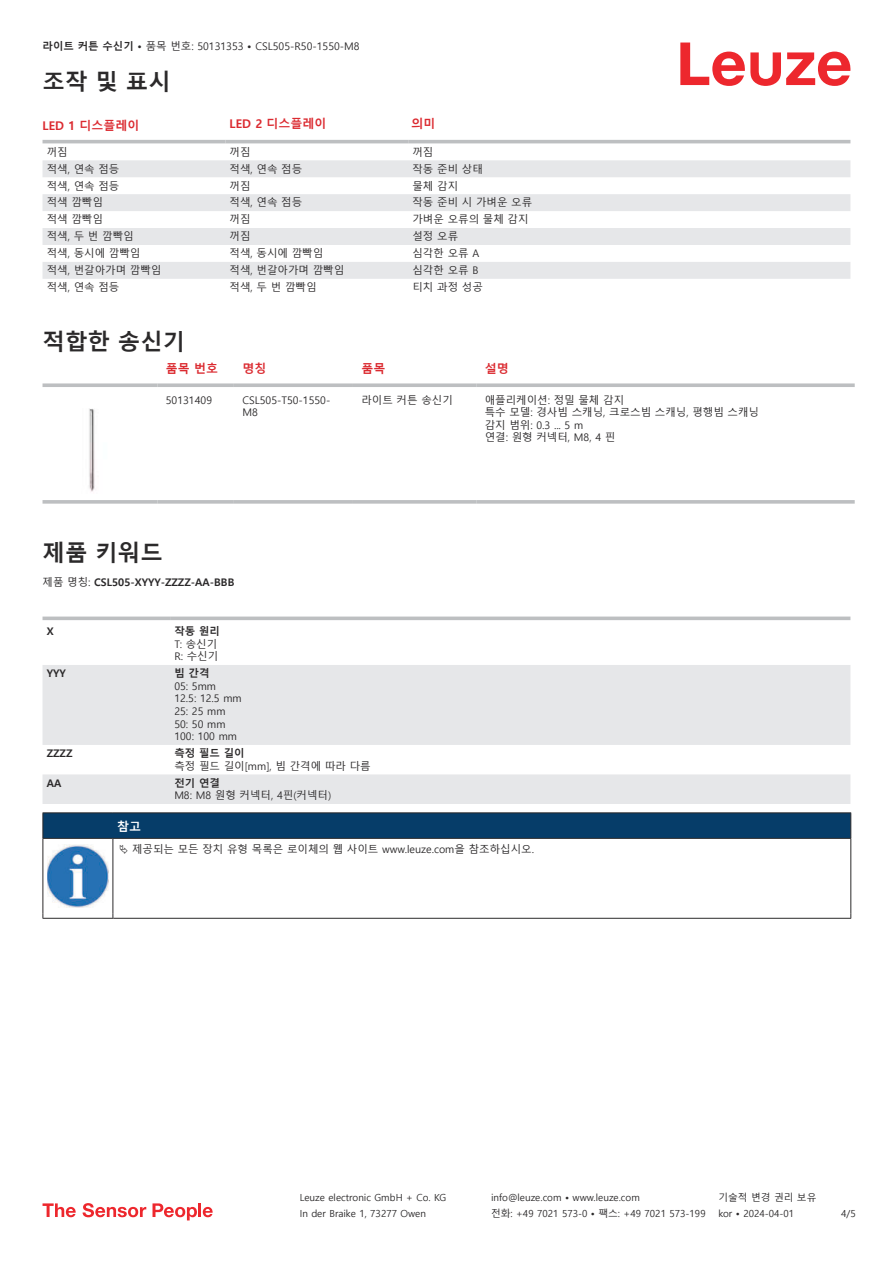
<style>
.page{position:relative;width:893px;height:1263px;background:#fff}
.page>*{position:absolute;margin:0;border:0;box-sizing:border-box;transform-origin:0 0}
.t1{font:700 22.5px "Malgun Gothic";color:#2b292a}
.t2{font:700 12px "Malgun Gothic";color:#db2a30}
.t3{font:700 12px "Malgun Gothic";color:#fff}
.t4{font:10.5px/12.6px "Malgun Gothic";color:#2b292a}
.t5{font:700 10.5px "Malgun Gothic";color:#2b292a}
.t6{font:9.75px "Malgun Gothic";color:#2b292a}
.s1{font-weight:700}
.s2{font-weight:400}
</style>
<div class="page">
<svg style="left:680px;top:43px;width:170px;height:43px"></svg>
<svg style="left:43px;top:143px;width:807px;height:1px"></svg>
<svg style="left:43px;top:160px;width:807px;height:119px;fill:#e6e7e9"></svg>
<hr style="left:43px;top:140px;width:182px;height:3px;background:#bdbfc1">
<hr style="left:225px;top:140px;width:183px;height:3px;background:#bdbfc1">
<hr style="left:408px;top:140px;width:442px;height:3px;background:#bdbfc1">
<svg style="left:43px;top:383px;width:114px;height:4px"></svg>
<svg style="left:157px;top:383px;width:77px;height:4px"></svg>
<svg style="left:234px;top:383px;width:119px;height:4px"></svg>
<svg style="left:353px;top:383px;width:123px;height:4px"></svg>
<svg style="left:476px;top:383px;width:379px;height:4px;background:#c4c6c8"></svg>
<svg style="left:43px;top:500px;width:114px;height:4px"></svg>
<svg style="left:157px;top:500px;width:77px;height:4px"></svg>
<svg style="left:234px;top:500px;width:119px;height:4px"></svg>
<svg style="left:353px;top:500px;width:123px;height:4px"></svg>
<svg style="left:476px;top:500px;width:379px;height:4px;background:#c3c5c7"></svg>
<img style="left:89px;top:408px;width:6px;height:84px">
<svg style="left:43px;top:665px;width:807px;height:139px;fill:#e6e7e9"></svg>
<svg style="left:43px;top:616px;width:127px;height:4px"></svg>
<svg style="left:170px;top:616px;width:680px;height:4px;background:#c6c8c9"></svg>
<svg style="left:43px;top:1203px;width:33px;height:14px"></svg>
<svg style="left:83px;top:1203px;width:63px;height:14px"></svg>
<svg style="left:153px;top:1203px;width:44px;height:17px"></svg>
<hr style="left:198px;top:1203px;width:3px;height:14px;background:#ed272d">
<svg style="left:203px;top:1207px;width:10px;height:10px"></svg>
<svg style="left:44px;top:839px;width:806px;height:79px"></svg>
<hr style="left:43px;top:812px;width:70px;height:1px;background:#2b292a">
<hr style="left:43px;top:838px;width:70px;height:1px;background:#2b292a">
<hr style="left:113px;top:812px;width:738px;height:1px;background:#2b292a">
<div style="left:43px;top:813px;width:808px;height:25px;background:#063d69"></div>
<hr style="left:113px;top:838px;width:738px;height:1px;background:#2b292a">
<hr style="left:43px;top:839px;width:1px;height:75px;background:#2b292a">
<hr style="left:113px;top:839px;width:1px;height:75px;background:#2b292a">
<hr style="left:850px;top:839px;width:1px;height:75px;background:#2b292a">
<hr style="left:43px;top:918px;width:70px;height:1px;background:#2b292a">
<hr style="left:113px;top:918px;width:738px;height:1px;background:#2b292a">
<img style="left:47px;top:845px;width:61px;height:62px">
<div style="left:115px;top:839px;width:734px;height:20px;background:#fff"></div>
<p class="t4" style="left:43px;top:40px;width:319px"><span class="s1">라이트 커튼 수신기 •</span> 품목 번호: 50131353 <span class="s1">•</span> CSL505-R50-1550-M8</p>
<h1 class="t1" style="left:43px;top:69px;width:130px">조작 및 표시</h1>
<p class="t2" style="left:43px;top:118px;width:98px">LED 1 디스플레이</p>
<p class="t2" style="left:230px;top:116px;width:98px">LED 2 디스플레이</p>
<p class="t2" style="left:411px;top:116px;width:25px">의미</p>
<p class="t4" style="left:47px;top:146px;width:22px">꺼짐</p>
<p class="t4" style="left:230px;top:146px;width:22px">꺼짐</p>
<p class="t4" style="left:412px;top:146px;width:22px">꺼짐</p>
<p class="t4" style="left:47px;top:163px;width:74px">적색, 연속 점등</p>
<p class="t4" style="left:230px;top:163px;width:74px">적색, 연속 점등</p>
<p class="t4" style="left:412px;top:163px;width:72px">작동 준비 상태</p>
<p class="t4" style="left:47px;top:180px;width:74px">적색, 연속 점등</p>
<p class="t4" style="left:230px;top:180px;width:22px">꺼짐</p>
<p class="t4" style="left:412px;top:180px;width:47px">물체 감지</p>
<p class="t4" style="left:47px;top:197px;width:58px">적색 깜빡임</p>
<p class="t4" style="left:230px;top:197px;width:74px">적색, 연속 점등</p>
<p class="t4" style="left:412px;top:197px;width:121px">작동 준비 시 가벼운 오류</p>
<p class="t4" style="left:47px;top:213px;width:58px">적색 깜빡임</p>
<p class="t4" style="left:230px;top:213px;width:22px">꺼짐</p>
<p class="t4" style="left:412px;top:213px;width:118px">가벼운 오류의 물체 감지</p>
<p class="t4" style="left:47px;top:230px;width:88px">적색, 두 번 깜빡임</p>
<p class="t4" style="left:230px;top:230px;width:22px">꺼짐</p>
<p class="t4" style="left:412px;top:230px;width:47px">설정 오류</p>
<p class="t4" style="left:47px;top:247px;width:95px">적색, 동시에 깜빡임</p>
<p class="t4" style="left:230px;top:247px;width:95px">적색, 동시에 깜빡임</p>
<p class="t4" style="left:412px;top:247px;width:68px">심각한 오류 A</p>
<p class="t4" style="left:47px;top:264px;width:116px">적색, 번갈아가며 깜빡임</p>
<p class="t4" style="left:230px;top:264px;width:116px">적색, 번갈아가며 깜빡임</p>
<p class="t4" style="left:412px;top:264px;width:68px">심각한 오류 B</p>
<p class="t4" style="left:47px;top:281px;width:74px">적색, 연속 점등</p>
<p class="t4" style="left:230px;top:281px;width:88px">적색, 두 번 깜빡임</p>
<p class="t4" style="left:412px;top:281px;width:72px">티치 과정 성공</p>
<h1 class="t1" style="left:43px;top:328px;width:144px">적합한 송신기</h1>
<p class="t2" style="left:166px;top:361px;width:54px">품목 번호</p>
<p class="t2" style="left:242px;top:361px;width:25px">명칭</p>
<p class="t2" style="left:361px;top:361px;width:25px">품목</p>
<p class="t2" style="left:485px;top:361px;width:25px">설명</p>
<p class="t4" style="left:166px;top:394px;width:48px">50131409</p>
<p class="t4" style="left:242px;top:394px;width:90px">CSL505-T50-1550-<br>M8</p>
<p class="t4" style="left:361px;top:394px;width:93px">라이트 커튼 송신기</p>
<p class="t4" style="left:485px;top:394px;width:276px">애플리케이션: 정밀 물체 감지<br>특수 모델: 경사빔 스캐닝, 크로스빔 스캐닝, 평행빔 스캐닝 감지 범위: 0.3 ... 5 m<br>연결: 원형 커넥터, M8, 4 핀</p>
<h1 class="t1" style="left:43px;top:539px;width:122px">제품 키워드</h1>
<p class="t5" style="left:43px;top:576px;width:193px"><span class="s2">제품 명칭:</span> CSL505-XYYY-ZZZZ-AA-BBB</p>
<p class="t5" style="left:47px;top:625px;width:8px">X</p>
<p class="t5" style="left:174px;top:625px;width:47px">작동 원리</p>
<p class="t4" style="left:174px;top:638px;width:45px">T: 송신기<br>R: 수신기</p>
<p class="t5" style="left:47px;top:667px;width:21px">YYY</p>
<p class="t5" style="left:174px;top:667px;width:37px">빔 간격</p>
<p class="t4" style="left:174px;top:680px;width:69px">05: 5mm<br>12.5: 12.5 mm<br>25: 25 mm<br>50: 50 mm<br>100: 100 mm</p>
<p class="t5" style="left:47px;top:747px;width:27px">ZZZZ</p>
<p class="t5" style="left:174px;top:747px;width:72px">측정 필드 길이</p>
<p class="t4" style="left:174px;top:760px;width:198px">측정 필드 길이[mm], 빔 간격에 따라 다름</p>
<p class="t5" style="left:47px;top:777px;width:16px">AA</p>
<p class="t5" style="left:174px;top:777px;width:47px">전기 연결</p>
<p class="t4" style="left:174px;top:789px;width:158px">M8: M8 원형 커넥터, 4핀(커넥터)</p>
<p class="t3" style="left:117px;top:819px;width:25px">참고</p>
<p class="t4" style="left:132px;top:843px;width:403px">제공되는 모든 장치 유형 목록은 로이체의 웹 사이트 www.leuze.com을 참조하십시오.</p>
<p class="t6" style="left:300px;top:1192px;width:148px">Leuze electronic GmbH + Co. KG</p>
<p class="t6" style="left:491px;top:1192px;width:150px">info@leuze.com • www.leuze.com</p>
<p class="t6" style="left:718px;top:1192px;width:100px">기술적 변경 권리 보유</p>
<p class="t6" style="left:300px;top:1208px;width:128px">In der Braike 1, 73277 Owen</p>
<p class="t6" style="left:491px;top:1208px;width:216px">전화: +49 7021 573-0 • 팩스: +49 7021 573-199</p>
<p class="t6" style="left:718px;top:1208px;width:77px">kor • 2024-04-01</p>
<p class="t6" style="left:841px;top:1208px;width:16px">4/5</p>
</div>
